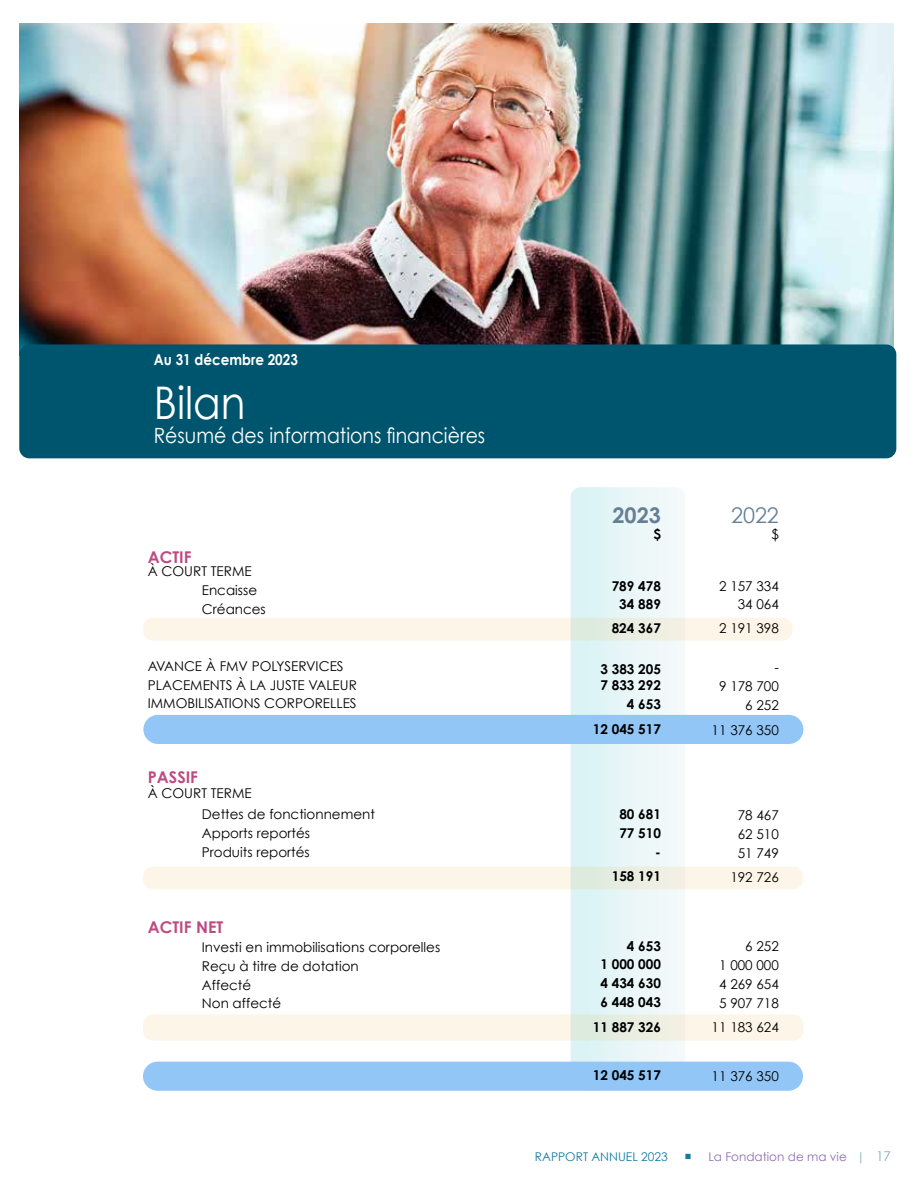
<style>
.page{position:relative;width:918px;height:1188px;background:#fff}
.page>*{position:absolute;margin:0;border:0;box-sizing:border-box;transform-origin:0 0}
.t1{font:45px "Century Gothic";color:#fff;scale:.9 1}
.t2{font:700 21.6px "Century Gothic";color:#658093}
.t3{font:21.6px "Century Gothic";color:#658093}
.t4{font:21px "Century Gothic";color:#fff;scale:.9 1}
.t5{font:700 16.2px "Century Gothic";color:#be4a83}
.t6{font:700 15px "Century Gothic";color:#fff;scale:.9 1}
.t7{font:13.5px/18.9px "Century Gothic";color:#000}
.t8{font:700 13.5px/18.9px "Century Gothic";color:#000;text-align:right}
.t9{font:12px "Century Gothic";color:#8d6fb1}
.t10{font:12px "Century Gothic";color:#127ba2}
.s1{font-family:"Minion Pro";font-size:18px}
.s2{color:#87b0ba}
.s3{font-size:13.5px;color:#87b0ba}
</style>
<div class="page">
<img style="left:19px;top:24px;width:874px;height:327px">
<div style="left:19px;top:344px;width:877px;height:114px;background:#00556e;border-radius:10px"></div>
<div style="left:570px;top:487px;width:116px;height:604px;background:linear-gradient(to right,#d9f2f4,#f6f9fa);border-radius:10px"></div>
<svg style="left:143px;top:867px;width:660px;height:22px;background:#f9f3e6"></svg>
<svg style="left:143px;top:1014px;width:660px;height:27px;background:#f9f3e7"></svg>
<svg style="left:143px;top:618px;width:650px;height:23px;background:#f9f3e7"></svg>
<div style="left:143px;top:1062px;width:660px;height:29px;background:#92c6f6;border-radius:15px"></div>
<div style="left:143px;top:715px;width:660px;height:29px;background:#92c6f6;border-radius:15px"></div>
<p class="t6" style="left:154px;top:353px;width:162px">Au 31 décembre 2023</p>
<h1 class="t1" style="left:154px;top:384px;width:104px">Bilan</h1>
<h3 class="t4" style="left:154px;top:423px;width:370px">Résumé des informations financières</h3>
<p class="t5" style="left:148px;top:549px;width:45px">ACTIF</p>
<p class="t7" style="left:202px;top:563px;width:66px;text-indent:-54px">À COURT TERME<br>Encaisse<br>Créances</p>
<p class="t7" style="left:148px;top:657px;width:211px">AVANCE À FMV POLYSERVICES<br>PLACEMENTS À LA JUSTE VALEUR<br>IMMOBILISATIONS CORPORELLES</p>
<p class="t5" style="left:148px;top:769px;width:52px">PASSIF</p>
<p class="t7" style="left:202px;top:783px;width:175px;line-height:21.8px;text-indent:-54px">À COURT TERME<br>Dettes de fonctionnement</p>
<p class="t7" style="left:202px;top:825px;width:110px">Apports reportés<br>Produits reportés</p>
<p class="t5" style="left:148px;top:920px;width:77px">ACTIF NET</p>
<p class="t7" style="left:202px;top:938px;width:240px">Investi en immobilisations corporelles<br>Reçu à titre de dotation<br>Affecté<br>Non affecté</p>
<h2 class="t2" style="left:613px;top:505px;width:50px">2023</h2>
<p class="t8" style="left:653px;top:525px;width:9px">$</p>
<p class="t8" style="left:612px;top:577px;width:51px;text-align:center">789 478<br>34 889</p>
<p class="t8" style="left:612px;top:620px;width:51px">824 367</p>
<p class="t8" style="left:600px;top:662px;width:62px;line-height:16.5px;text-align:left">3 383 205<br>7 833 292</p>
<p class="t8" style="left:593px;top:693px;width:70px;line-height:24.3px">4 653<br>12 045 517</p>
<p class="t8" style="left:619px;top:806px;width:43px">80 681<br>77 510 -</p>
<p class="t8" style="left:612px;top:868px;width:51px">158 191</p>
<p class="t8" style="left:600px;top:937px;width:62px;text-align:justify;text-indent:26px">4 653<br>1 000 000<br>4 434 630<br>6 448 043</p>
<p class="t8" style="left:593px;top:1018px;width:70px">11 887 326</p>
<p class="t8" style="left:593px;top:1067px;width:70px">12 045 517</p>
<h2 class="t3" style="left:731px;top:506px;width:49px">2022</h2>
<p class="t7" style="left:771px;top:526px;width:9px">$</p>
<p class="t7" style="left:719px;top:577px;width:61px;text-align:right">2 157 334<br>34 064</p>
<p class="t7" style="left:719px;top:620px;width:61px">2 191 398</p>
<p class="t7" style="left:719px;top:659px;width:61px;text-align:right">-<br>9 178 700<br>6 252</p>
<p class="t7" style="left:712px;top:721px;width:69px">11 376 350</p>
<p class="t7" style="left:738px;top:807px;width:43px;text-align:justify">78 467<br>62 510<br>51 749</p>
<p class="t7" style="left:730px;top:869px;width:50px">192 726</p>
<p class="t7" style="left:719px;top:938px;width:61px;text-align:justify;text-indent:26px">6 252<br>1 000 000<br>4 269 654<br>5 907 718</p>
<p class="t7" style="left:712px;top:1019px;width:69px">11 183 624</p>
<p class="t7" style="left:712px;top:1068px;width:69px">11 376 350</p>
<p class="t10" style="left:535px;top:1152px;width:158px">RAPPORT ANNUEL 2023 <span class="s1">■</span></p>
<p class="t9" style="left:708px;top:1152px;width:184px">La Fondation de ma vie <span class="s2">|</span> <span class="s3">17</span></p>
</div>
